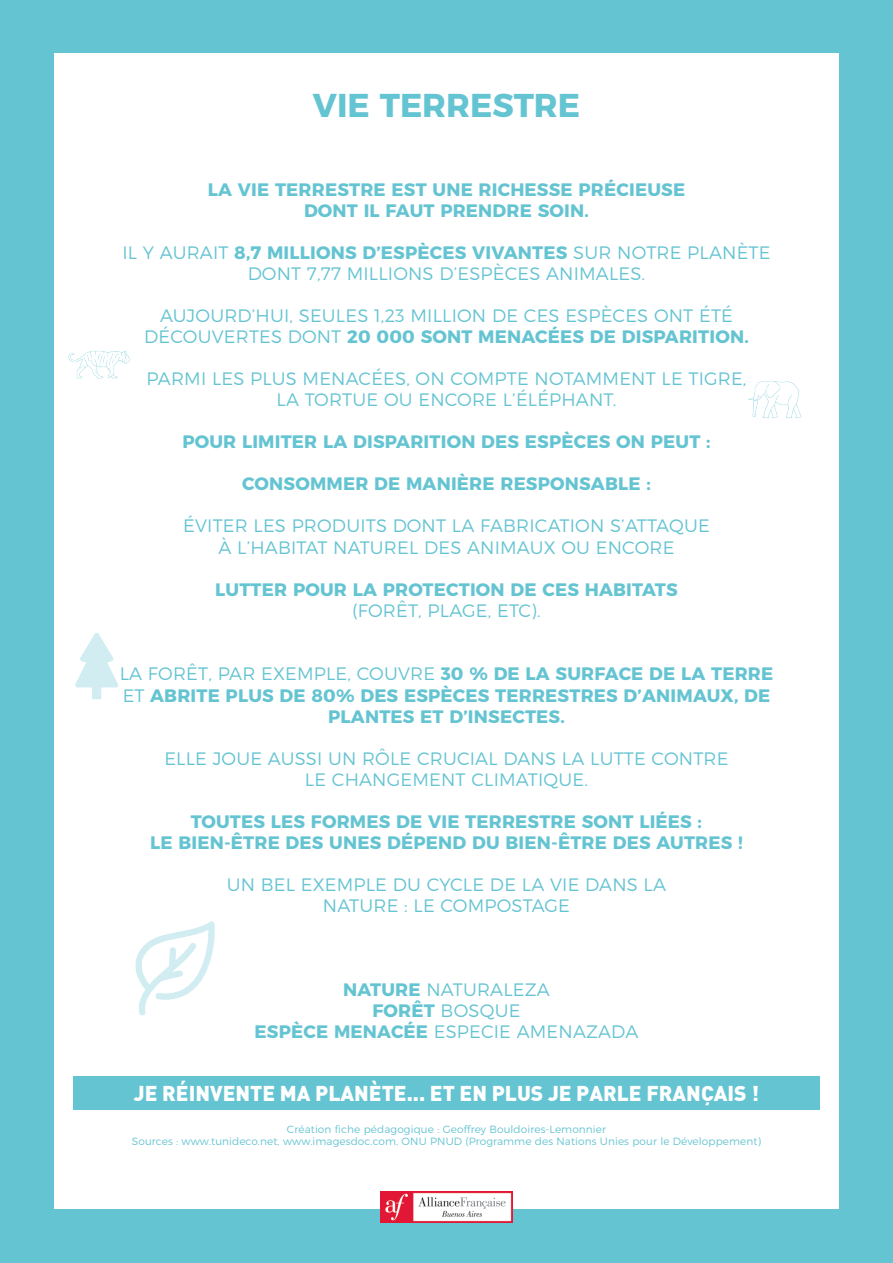
<style>
.page{position:relative;width:893px;height:1263px;background:#65c4d2}
.page>*{position:absolute;margin:0;border:0;box-sizing:border-box;transform-origin:0 0}
.t1{font:700 33px "Montserrat";color:#65c4d2}
.t2{font:900 21px "DIN";color:#fff}
.t3{font:300 18px/21px "Montserrat";letter-spacing:.01em;color:#65c4d2;text-align:center}
.t4{font:700 18px/21px "Montserrat";letter-spacing:.01em;color:#65c4d2;text-align:center}
.t5{font:300 10.5px/12px "Montserrat";letter-spacing:.01em;color:#65c4d2;text-align:center}
.s1{font-weight:700}
.s2{font-weight:300}
</style>
<div class="page">
<div style="left:54px;top:53px;width:785px;height:1156px;background:#fff"></div>
<div style="left:73px;top:1076px;width:747px;height:33px;background:#65c4d2"></div>
<img style="left:380px;top:1191px;width:133px;height:31px">
<img style="left:75px;top:633px;width:43px;height:66px">
<img style="left:748px;top:381px;width:54px;height:38px">
<img style="left:68px;top:351px;width:62px;height:28px">
<img style="left:135px;top:921px;width:80px;height:95px">
<h1 class="t1" style="left:313px;top:78px;width:269px">VIE TERRESTRE</h1>
<p class="t4" style="left:208px;top:178px;width:479px">LA VIE TERRESTRE EST UNE RICHESSE PRÉCIEUSE<br>DONT IL FAUT PRENDRE SOIN.</p>
<p class="t3" style="left:122px;top:241px;width:650px">IL Y AURAIT <span class="s1">8,7 MILLIONS D’ESPÈCES VIVANTES</span> SUR NOTRE PLANÈTE<br>DONT 7,77 MILLIONS D’ESPÈCES ANIMALES.</p>
<p class="t3" style="left:144px;top:304px;width:606px">AUJOURD’HUI, SEULES 1,23 MILLION DE CES ESPÈCES ONT ÉTÉ<br>DÉCOUVERTES DONT <span class="s1">20 000 SONT MENACÉES DE DISPARITION.</span></p>
<p class="t3" style="left:146px;top:367px;width:602px">PARMI LES PLUS MENACÉES, ON COMPTE NOTAMMENT LE TIGRE,<br>LA TORTUE OU ENCORE L’ÉLÉPHANT.</p>
<p class="t4" style="left:182px;top:430px;width:530px">POUR LIMITER LA DISPARITION DES ESPÈCES ON PEUT :</p>
<p class="t4" style="left:242px;top:472px;width:410px">CONSOMMER DE MANIÈRE RESPONSABLE :</p>
<p class="t3" style="left:183px;top:513px;width:528px;line-height:21.6px">ÉVITER LES PRODUITS DONT LA FABRICATION S’ATTAQUE<br>À L’HABITAT NATUREL DES ANIMAUX OU ENCORE</p>
<p class="t4" style="left:215px;top:577px;width:464px">LUTTER POUR LA PROTECTION DE CES HABITATS</p>
<p class="t3" style="left:352px;top:598px;width:190px">(FORÊT, PLAGE, ETC).</p>
<p class="t4" style="left:120px;top:662px;width:655px"><span class="s2">LA FORÊT, PAR EXEMPLE, COUVRE</span> 30 % DE LA SURFACE DE LA TERRE<br><span class="s2">ET</span> ABRITE PLUS DE 80% DES ESPÈCES TERRESTRES D’ANIMAUX, DE<br>PLANTES ET D’INSECTES.</p>
<p class="t3" style="left:164px;top:746px;width:566px">ELLE JOUE AUSSI UN RÔLE CRUCIAL DANS LA LUTTE CONTRE<br>LE CHANGEMENT CLIMATIQUE.</p>
<p class="t4" style="left:150px;top:809px;width:594px">TOUTES LES FORMES DE VIE TERRESTRE SONT LIÉES :<br>LE BIEN-ÊTRE DES UNES DÉPEND DU BIEN-ÊTRE DES AUTRES !</p>
<p class="t3" style="left:227px;top:872px;width:441px">UN BEL EXEMPLE DU CYCLE DE LA VIE DANS LA<br>NATURE : LE COMPOSTAGE</p>
<p class="t3" style="left:255px;top:977px;width:385px"><span class="s1">NATURE</span> NATURALEZA<br><span class="s1">FORÊT</span> BOSQUE<br><span class="s1">ESPÈCE MENACÉE</span> ESPECIE AMENAZADA</p>
<p class="t2" style="left:134px;top:1079px;width:627px">JE RÉINVENTE MA PLANÈTE... ET EN PLUS JE PARLE FRANÇAIS !</p>
<p class="t5" style="left:132px;top:1122px;width:631px">Création fiche pédagogique : Geoffrey Bouldoires-Lemonnier<br>Sources : www.tunideco.net, www.imagesdoc.com, ONU PNUD (Programme des Nations Unies pour le Développement)</p>
</div>
